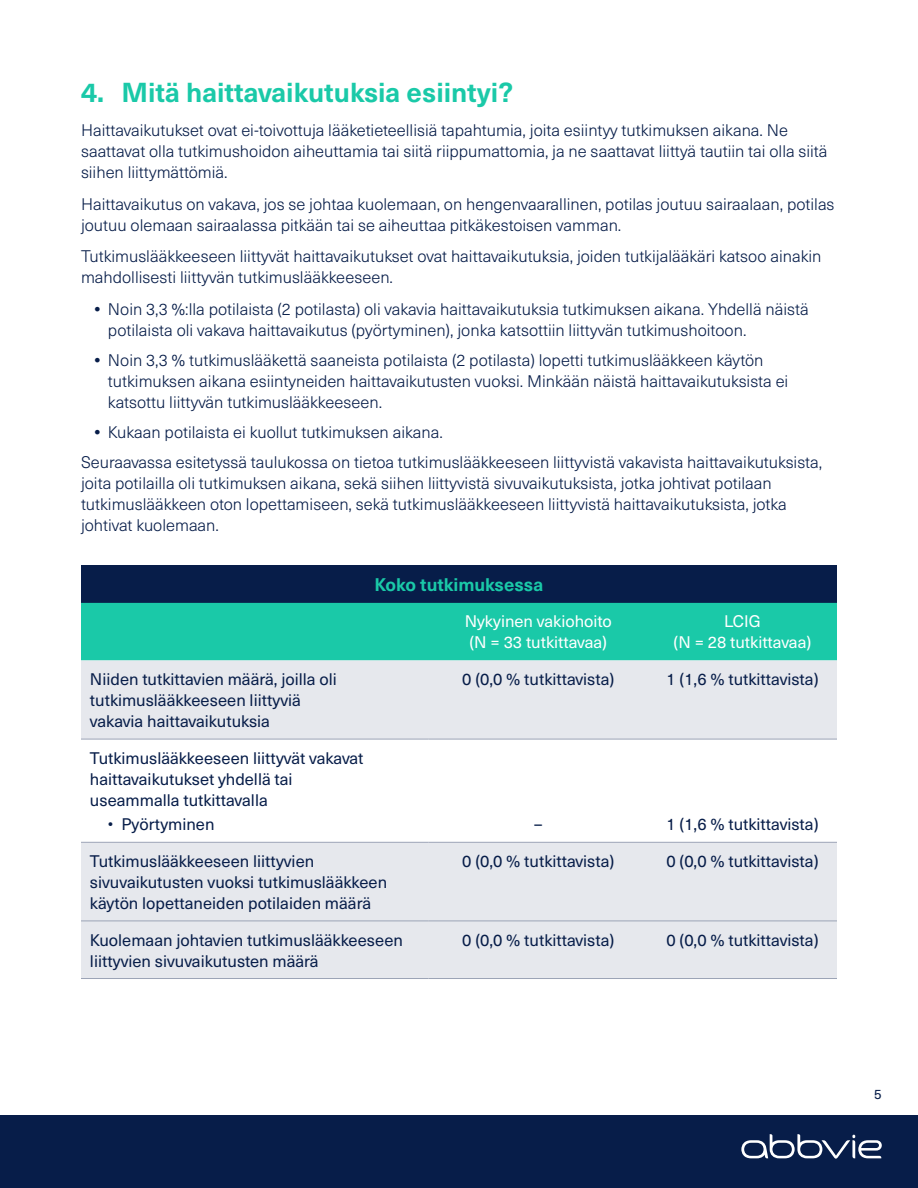
<style>
.page{position:relative;width:918px;height:1188px;background:#fff}
.page>*{position:absolute;margin:0;border:0;box-sizing:border-box;transform-origin:0 0}
.t1{font:700 27px "Neue Haas Unica Pro";color:#1ac9a8}
.t2{font:700 18px "Neue Haas Unica Pro";color:#1ac9a8}
.t3{font:300 16.5px/21px "Neue Haas Unica Pro";color:#071d49}
.t4{font:16.5px/21px "Neue Haas Unica Pro";color:#071d49}
.t5{font:16.5px/21px "Neue Haas Unica Pro";color:#fff}
.t6{font:13.5px "Neue Haas Unica Pro";color:#071d49}
.s1{font-weight:700}
</style>
<div class="page">
<div style="left:0;top:1115px;width:918px;height:73px;background:#071d49"></div>
<div style="left:81px;top:565px;width:756px;height:38px;background:#071d49"></div>
<div style="left:81px;top:603px;width:756px;height:57px;background:#1ac9a8"></div>
<svg style="left:81px;top:660px;width:756px;height:318px;fill:#e6e8ed"></svg>
<hr style="left:81px;top:739px;width:348px;height:1px;background:#9ca4b6">
<hr style="left:429px;top:739px;width:219px;height:1px;background:#9ca4b6">
<hr style="left:648px;top:739px;width:189px;height:1px;background:#9ca4b6">
<hr style="left:81px;top:842px;width:348px;height:1px;background:#9ca4b6">
<hr style="left:429px;top:842px;width:219px;height:1px;background:#9ca4b6">
<hr style="left:648px;top:842px;width:189px;height:1px;background:#9ca4b6">
<hr style="left:81px;top:921px;width:348px;height:1px;background:#9ca4b6">
<hr style="left:81px;top:978px;width:348px;height:1px;background:#9ca4b6">
<hr style="left:429px;top:921px;width:219px;height:1px;background:#9ca4b6">
<hr style="left:429px;top:978px;width:219px;height:1px;background:#9ca4b6">
<hr style="left:648px;top:921px;width:189px;height:1px;background:#9ca4b6">
<hr style="left:648px;top:978px;width:189px;height:1px;background:#9ca4b6">
<svg style="left:741px;top:1134px;width:141px;height:25px"></svg>
<h1 class="t1" style="left:81px;top:76px;width:434px">4. Mitä haittavaikutuksia esiintyi?</h1>
<p class="t3" style="left:81px;top:120px;width:748px">Haittavaikutukset ovat ei-toivottuja lääketieteellisiä tapahtumia, joita esiintyy tutkimuksen aikana. Ne saattavat olla tutkimushoidon aiheuttamia tai siitä riippumattomia, ja ne saattavat liittyä tautiin tai olla siitä siihen liittymättömiä.</p>
<p class="t3" style="left:81px;top:194px;width:755px">Haittavaikutus on vakava, jos se johtaa kuolemaan, on hengenvaarallinen, potilas joutuu sairaalaan, potilas joutuu olemaan sairaalassa pitkään tai se aiheuttaa pitkäkestoisen vamman.</p>
<p class="t3" style="left:81px;top:246px;width:742px">Tutkimuslääkkeeseen liittyvät haittavaikutukset ovat haittavaikutuksia, joiden tutkijalääkäri katsoo ainakin mahdollisesti liittyvän tutkimuslääkkeeseen.</p>
<p class="t3" style="left:108px;top:299px;width:702px;text-indent:-13px"><span class="s1">•</span> Noin 3,3 %:lla potilaista (2 potilasta) oli vakavia haittavaikutuksia tutkimuksen aikana. Yhdellä näistä potilaista oli vakava haittavaikutus (pyörtyminen), jonka katsottiin liittyvän tutkimushoitoon.</p>
<p class="t3" style="left:108px;top:350px;width:682px;text-indent:-13px"><span class="s1">•</span> Noin 3,3 % tutkimuslääkettä saaneista potilaista (2 potilasta) lopetti tutkimuslääkkeen käytön tutkimuksen aikana esiintyneiden haittavaikutusten vuoksi. Minkään näistä haittavaikutuksista ei katsottu liittyvän tutkimuslääkkeeseen.</p>
<p class="t3" style="left:81px;top:417px;width:743px;line-height:30px;text-indent:13px"><span class="s1">•</span> Kukaan potilaista ei kuollut tutkimuksen aikana.<br>Seuraavassa esitetyssä taulukossa on tietoa tutkimuslääkkeeseen liittyvistä vakavista haittavaikutuksista,</p>
<p class="t3" style="left:81px;top:473px;width:707px">joita potilailla oli tutkimuksen aikana, sekä siihen liittyvistä sivuvaikutuksista, jotka johtivat potilaan tutkimuslääkkeen oton lopettamiseen, sekä tutkimuslääkkeeseen liittyvistä haittavaikutuksista, jotka johtivat kuolemaan.</p>
<p class="t2" style="left:375px;top:573px;width:170px">Koko tutkimuksessa</p>
<p class="t5" style="left:465px;top:611px;width:149px">Nykyinen vakiohoito (N = 33 tutkittavaa)</p>
<p class="t5" style="left:674px;top:611px;width:139px;text-align:center">LCIG<br>(N = 28 tutkittavaa)</p>
<p class="t4" style="left:90px;top:669px;width:248px">Niiden tutkittavien määrä, joilla oli tutkimuslääkkeeseen liittyviä vakavia haittavaikutuksia</p>
<p class="t4" style="left:462px;top:669px;width:154px">0 (0,0 % tutkittavista)</p>
<p class="t4" style="left:666px;top:669px;width:154px">1 (1,6 % tutkittavista)</p>
<p class="t4" style="left:90px;top:748px;width:275px">Tutkimuslääkkeeseen liittyvät vakavat haittavaikutukset yhdellä tai useammalla tutkittavalla</p>
<p class="t4" style="left:108px;top:814px;width:108px">• Pyörtyminen</p>
<p class="t4" style="left:534px;top:814px;width:10px">–</p>
<p class="t4" style="left:666px;top:814px;width:154px">1 (1,6 % tutkittavista)</p>
<p class="t4" style="left:90px;top:851px;width:299px">Tutkimuslääkkeeseen liittyvien sivuvaikutusten vuoksi tutkimuslääkkeen käytön lopettaneiden potilaiden määrä</p>
<p class="t4" style="left:462px;top:851px;width:154px">0 (0,0 % tutkittavista)</p>
<p class="t4" style="left:666px;top:851px;width:154px">0 (0,0 % tutkittavista)</p>
<p class="t4" style="left:90px;top:929px;width:315px">Kuolemaan johtavien tutkimuslääkkeeseen liittyvien sivuvaikutusten määrä</p>
<p class="t4" style="left:462px;top:929px;width:154px">0 (0,0 % tutkittavista)</p>
<p class="t4" style="left:666px;top:929px;width:154px">0 (0,0 % tutkittavista)</p>
<p class="t6" style="left:874px;top:1086px;width:9px">5</p>
</div>
